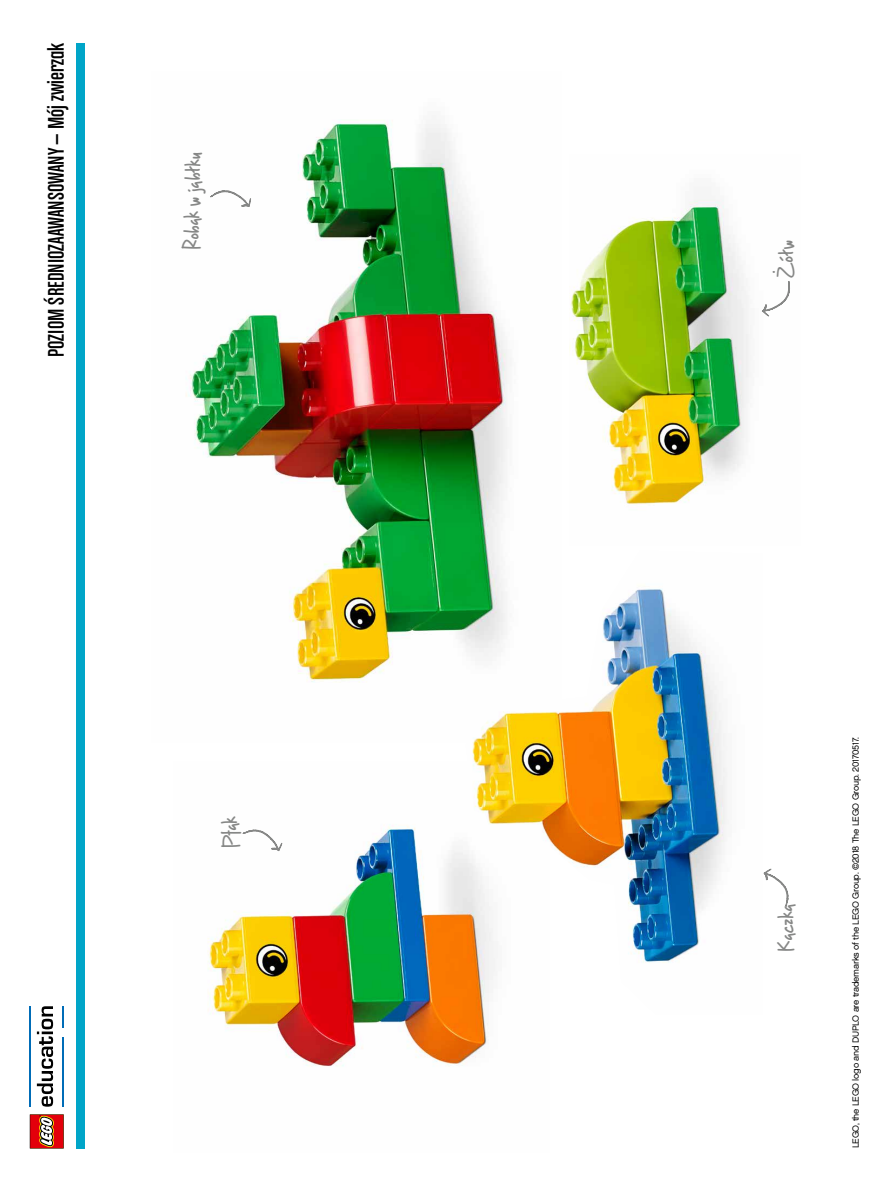
<style>
.page{position:relative;width:893px;height:1191px;background:#fff}
.page>*{position:absolute;margin:0;border:0;box-sizing:border-box;transform-origin:0 0}
.t1{font:24px "LEGO Chalet Comprime 80";color:#000}
.t2{font:21px "Lightupthe World";letter-spacing:-.005em;color:#868786}
.t3{font:9px "LEGO Chalet 60";letter-spacing:-.025em;color:#000}
</style>
<div class="page">
<div style="left:77px;top:43px;width:8px;height:1105px;background:#00a5c8"></div>
<img style="left:186px;top:123px;width:321px;height:560px">
<img style="left:207px;top:826px;width:281px;height:240px">
<img style="left:466px;top:550px;width:261px;height:464px">
<img style="left:570px;top:199px;width:179px;height:306px">
<svg style="left:232px;top:826px;width:67px;height:29px"></svg>
<svg style="left:763px;top:868px;width:26px;height:39px"></svg>
<svg style="left:198px;top:176px;width:74px;height:38px"></svg>
<svg style="left:762px;top:281px;width:28px;height:36px"></svg>
<svg style="left:37px;top:1006px;width:16px;height:100px"></svg>
<hr style="left:30px;top:1006px;width:1px;height:100px;background:#006cb7">
<hr style="left:62px;top:1037px;width:2px;height:69px;background:#006cb7">
<hr style="left:62px;top:1006px;width:2px;height:22px;background:#006cb7">
<svg style="left:30px;top:1114px;width:34px;height:34px"></svg>
<h1 class="t1" style="left:43px;top:357px;width:316px;rotate:-90deg">POZIOM S´REDNIOZAAWANSOWANY — Mój zwierzak</h1>
<h2 class="t2" style="left:176px;top:249px;width:99px;rotate:-89deg">Robak w jabłku</h2>
<h2 class="t2" style="left:215px;top:848px;width:33px;rotate:-92deg">Ptak</h2>
<h2 class="t2" style="left:771px;top:278px;width:40px;rotate:-90deg">Żółw</h2>
<h2 class="t2" style="left:771px;top:950px;width:48px;rotate:-90deg">Kaczka</h2>
<p class="t3" style="left:850px;top:1148px;width:413px;rotate:-90deg">LEGO, the LEGO logo and DUPLO are trademarks of the LEGO Group. ©2018 The LEGO Group. 20170517.</p>
</div>
